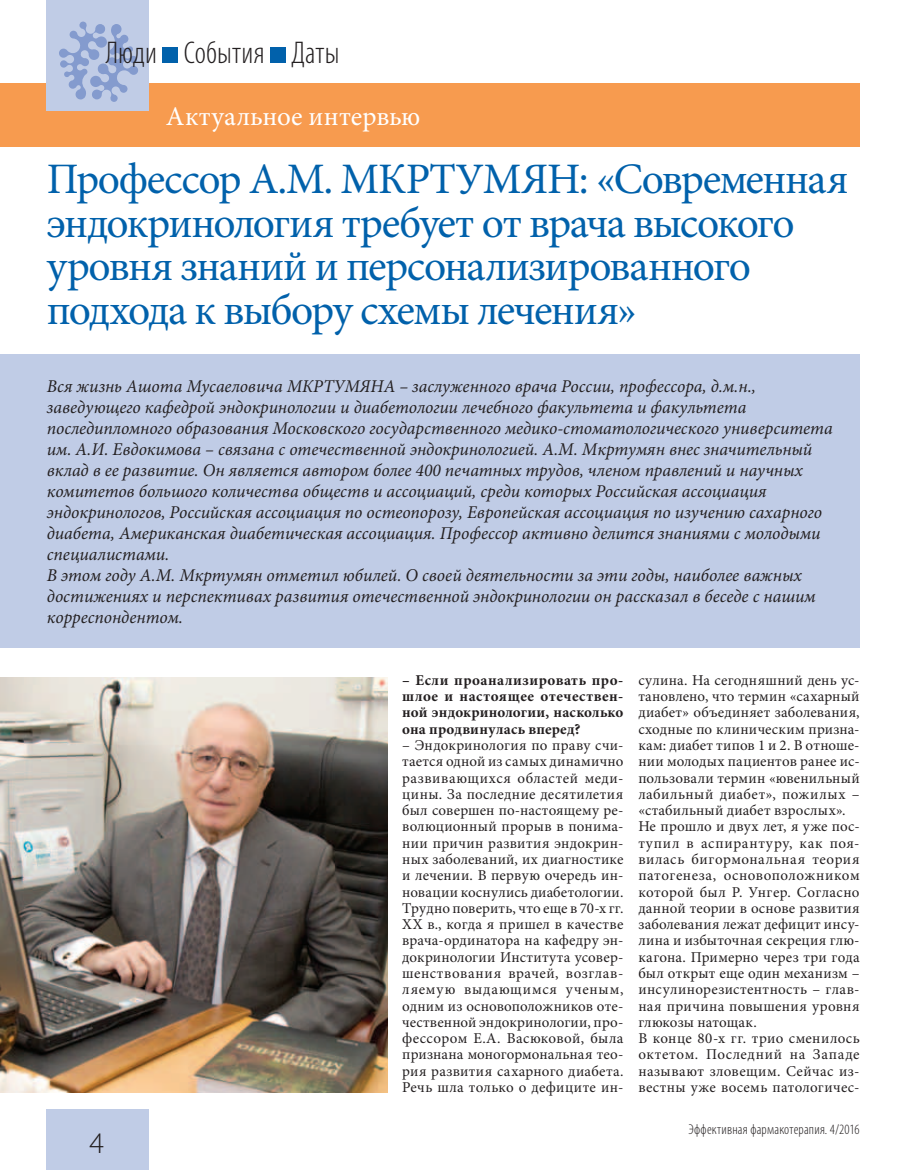
<style>
.page{position:relative;width:915px;height:1170px;background:#fff}
.page>*{position:absolute;margin:0;border:0;box-sizing:border-box;transform-origin:0 0}
.t1{font:43.5px/43.5px "Minion Pro";letter-spacing:-.035em;color:#0161ab}
.t2{font:300 condensed 31.5px "Myriad Pro";letter-spacing:.005em;color:#231f20}
.t3{font:300 30px "Myriad Pro";color:#231f20}
.t4{font:27px "Minion Pro";letter-spacing:.005em;color:#fff}
.t5{font:italic 18px/21px "Minion Pro";color:#231f20}
.t6{font:15px/16.2px "Minion Pro";letter-spacing:.02em;color:#231f20;text-align:justify}
.t7{font:700 15px/16.2px "Minion Pro";letter-spacing:.01em;color:#231f20;text-align:justify}
.t8{font:300 condensed 14.25px "Myriad Pro";letter-spacing:.015em;color:#231f20}
</style>
<div class="page">
<div style="left:0;top:83px;width:859px;height:64px;background:#f79b4f"></div>
<div style="left:47px;top:0;width:102px;height:111px;background:#c0cce6"></div>
<div style="left:47px;top:1108px;width:102px;height:61px;background:#c0cce6"></div>
<svg style="left:59px;top:22px;width:79px;height:80px"></svg>
<div style="left:162px;top:47px;width:16px;height:16px;background:#0161ab"></div>
<div style="left:270px;top:47px;width:16px;height:16px;background:#0161ab"></div>
<div style="left:0;top:354px;width:859px;height:293px;background:#c0cce6"></div>
<img style="left:0;top:677px;width:387px;height:414px">
<h2 class="t2" style="left:106px;top:34px;width:235px">Люди События Даты</h2>
<h3 class="t4" style="left:166px;top:98px;width:256px">Актуальное интервью</h3>
<h1 class="t1" style="left:47px;top:158px;width:803px">Профессор А.М. МКРТУМЯН: «Современная эндокринология требует от врача высокого уровня знаний и персонализированного подхода к выбору схемы лечения»</h1>
<p class="t5" style="left:47px;top:376px;width:787px">Вся жизнь Ашота Мусаеловича МКРТУМЯНА – заслуженного врача России, профессора, д.м.н., заведующего кафедрой эндокринологии и диабетологии лечебного факультета и факультета последипломного образования Московского государственного медико-стоматологического университета им. А.И. Евдокимова – связана с отечественной эндокринологией. А.М. Мкртумян внес значительный вклад в ее развитие. Он является автором более 400 печатных трудов, членом правлений и научных комитетов большого количества обществ и ассоциаций, среди которых Российская ассоциация эндокринологов, Российская ассоциация по остеопорозу, Европейская ассоциация по изучению сахарного диабета, Американская диабетическая ассоциация. Профессор активно делится знаниями с молодыми специалистами.<br>В этом году А.М. Мкртумян отметил юбилей. О своей деятельности за эти годы, наиболее важных достижениях и перспективах развития отечественной эндокринологии он рассказал в беседе с нашим корреспондентом.</p>
<h3 class="t3" style="left:89px;top:1125px;width:16px">4</h3>
<p class="t7" style="left:402px;top:671px;width:223px">– Если проанализировать про&shy;шлое и настоящее отечествен&shy;ной эндокринологии, насколько она продвинулась вперед?</p>
<p class="t6" style="left:402px;top:737px;width:223px">– Эндокринология по праву счи&shy;тается одной из самых динамично развивающихся областей меди&shy;цины. За последние десятилетия был совершен по-настоящему ре&shy;волюционный прорыв в понима&shy;нии причин развития эндокрин&shy;ных заболеваний, их диагностике и лечении. В первую очередь ин&shy;новации коснулись диабетологии.<br>Трудно поверить, что еще в 70-х гг.<br>ХХ в., когда я пришел в качестве врача-ординатора на кафедру эн&shy;докринологии Института усовер&shy;шенствования врачей, возглав&shy;ляемую выдающимся ученым, одним из основоположников оте&shy;чественной эндокринологии, про&shy;фессором Е.А. Васюковой, была признана моногормональная тео&shy;рия развития сахарного диабета.<br>Речь шла только о дефиците ин-</p>
<p class="t6" style="left:638px;top:672px;width:223px;text-align:left">сулина. На сегодняшний день ус&shy;тановлено, что термин «сахарный диабет» объединяет заболевания, сходные по клиническим призна&shy;кам: диабет типов 1 и 2. В отноше&shy;нии молодых пациентов ранее ис&shy;пользовали термин «ювенильный лабильный диабет», пожилых – «стабильный диабет взрослых».<br>Не прошло и двух лет, я уже пос&shy;тупил в аспирантуру, как поя&shy;вилась бигормональная теория патогенеза, основоположником которой был Р. Унгер. Согласно данной теории в основе развития заболевания лежат дефицит инсу&shy;лина и избыточная секреция глю&shy;кагона. Примерно через три года был открыт еще один механизм – инсулинорезистентность – глав&shy;ная причина повышения уровня глюкозы натощак.<br>В конце 80-х гг. трио сменилось октетом. Последний на Западе называют зловещим. Сейчас из&shy;вестны уже восемь патологичес-</p>
<p class="t8" style="left:688px;top:1120px;width:172px">Эффективная фармакотерапия. 4/2016</p>
</div>
